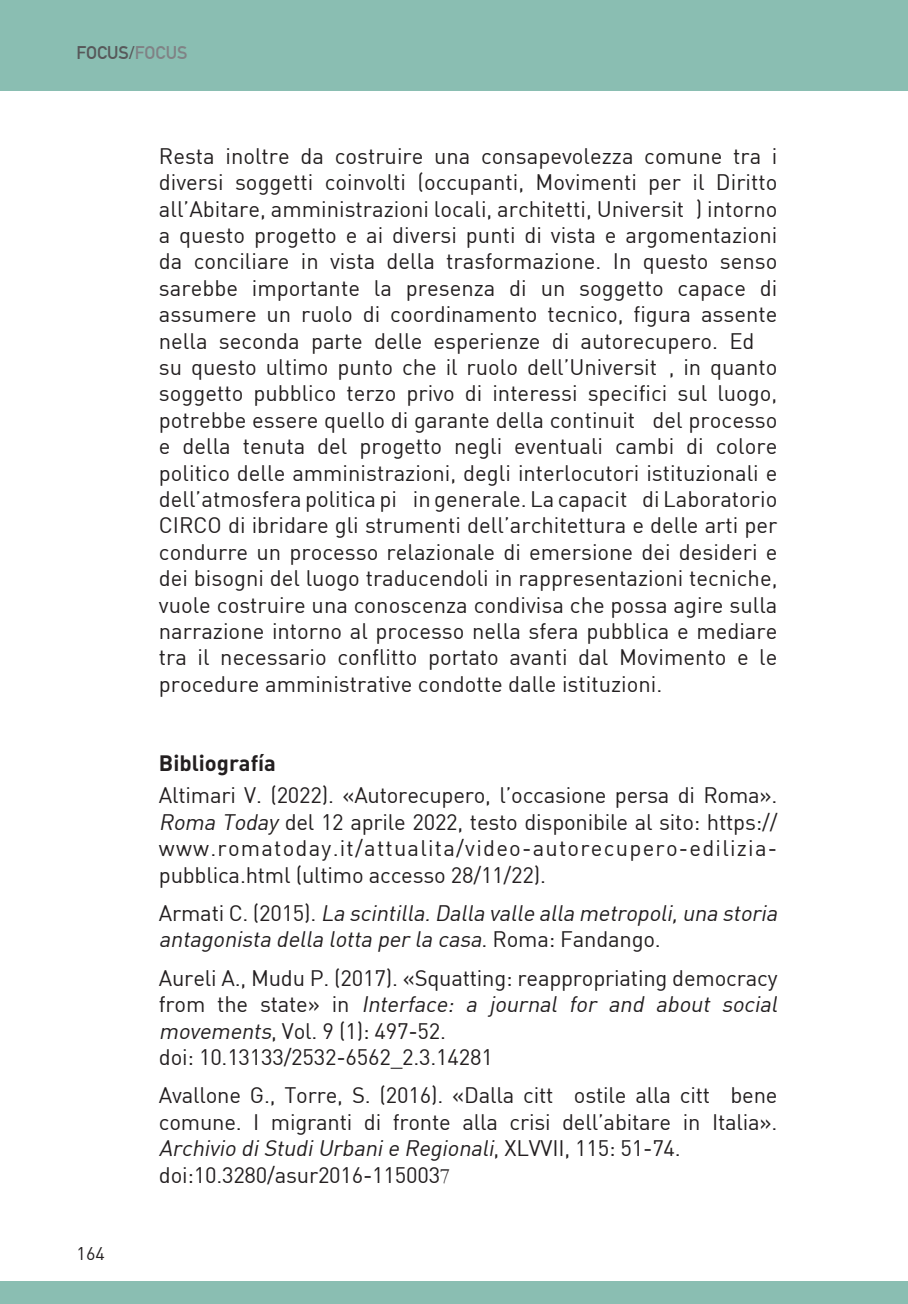
<style>
.page{position:relative;width:908px;height:1304px;background:#fff}
.page>*{position:absolute;margin:0;border:0;box-sizing:border-box;transform-origin:0 0}
.t1{font:22px/26.4px "DIN";letter-spacing:-.01em;color:#231f20;text-align:justify}
.t2{font:italic 22px/26.4px "DIN";color:#231f20}
.t3{font:22px "DIN Bold Alternate";color:#231f20}
.t4{font:700 18px "DIN Alternate";color:#57585a}
.t5{font:18px "DIN";color:#231f20}
.s1{color:#808285}
.s2{font-style:italic}
.s3{font-style:normal}
.s4{font-family:"Garamond"}
</style>
<div class="page">
<div style="left:0;top:0;width:907px;height:90px;background:#8abeb2"></div>
<div style="left:0;top:1281px;width:907px;height:23px;background:#8abeb2"></div>
<p class="t4" style="left:77px;top:39px;width:112px">FOCUS/<span class="s1">FOCUS</span></p>
<p class="t1" style="left:159px;top:142px;width:620px">Resta inoltre da costruire una consapevolezza comune tra i diversi soggetti coinvolti (occupanti, Movimenti per il Diritto all’Abitare, amministrazioni locali, architetti, Università) intorno a questo progetto e ai diversi punti di vista e argomentazioni da conciliare in vista della trasformazione. In questo senso sarebbe importante la presenza di un soggetto capace di assumere un ruolo di coordinamento tecnico, figura assente nella seconda parte delle esperienze di autorecupero. Ed è su questo ultimo punto che il ruolo dell’Università, in quanto soggetto pubblico terzo privo di interessi specifici sul luogo, potrebbe essere quello di garante della continuità del processo e della tenuta del progetto negli eventuali cambi di colore politico delle amministrazioni, degli interlocutori istituzionali e dell’atmosfera politica più in generale. La capacità di Laboratorio CIRCO di ibridare gli strumenti dell’architettura e delle arti per condurre un processo relazionale di emersione dei desideri e dei bisogni del luogo traducendoli in rappresentazioni tecniche, vuole costruire una conoscenza condivisa che possa agire sulla narrazione intorno al processo nella sfera pubblica e mediare tra il necessario conflitto portato avanti dal Movimento e le procedure amministrative condotte dalle istituzioni.</p>
<p class="t5" style="left:77px;top:1242px;width:30px">164</p>
<p class="t3" style="left:159px;top:749px;width:119px">Bibliografía</p>
<p class="t1" style="left:159px;top:782px;width:620px">Altimari V. (2022). «Autorecupero, l’occasione persa di Roma».<br><span class="s2">Roma Today</span> del 12 aprile 2022, testo disponibile al sito: https:// www.romatoday.it/attualita/video-autorecupero-edilizia&shy;pubblica.html (ultimo accesso 28/11/22).</p>
<p class="t2" style="left:159px;top:899px;width:624px"><span class="s3">A r m a t i C . ( 2 0 1 5 ) .</span> La scintilla.Dalla valle alla metropoli,una storia antagonista della lotta perla casa<span class="s3">. R o m a : Fa n d a n g o .</span></p>
<p class="t1" style="left:159px;top:964px;width:624px;text-align:left">Aureli A., Mudu P. (2017). «Squatting: reappropriating democracy f ro m t h e st a t e » i n <span class="s2">Interface: a journal for and about social movements</span>, Vol. 9 (1): 497-52.<br>doi: 10.13133/2532-6562_2.3.14281</p>
<p class="t1" style="left:159px;top:1082px;width:619px;text-align:left">Avallone G., Torre, S. (2016). «Dalla città ostile alla città bene comune. I migranti di fronte alla crisi dell’abitare in Italia».<br><span class="s2">Archivio diStudiUrbanie Regionali</span>, X LVV I I , 1 1 5 : 5 1 - 7 4 . doi:10.3280/asur2016-115003<span class="s4">7</span></p>
</div>
